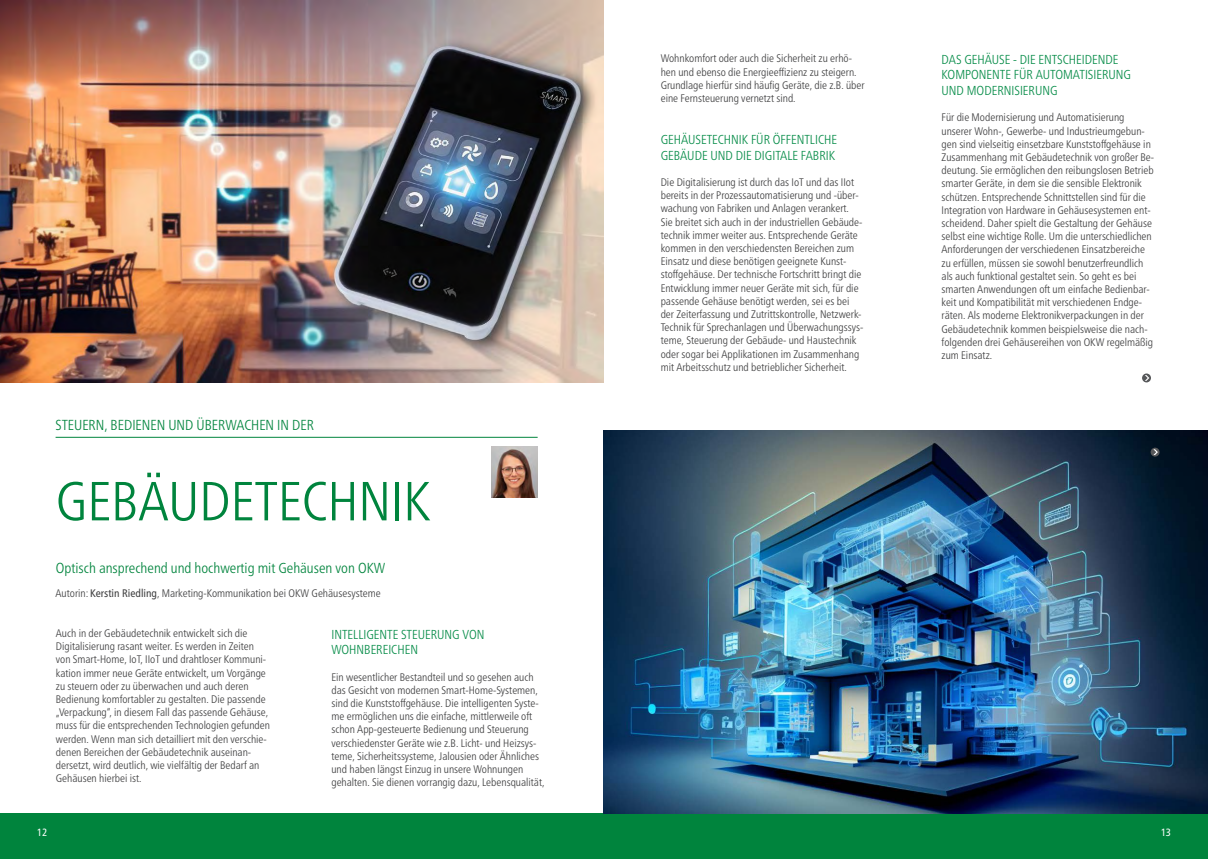
<style>
.page{position:relative;width:1208px;height:859px;background:#fff}
.page>*{position:absolute;margin:0;border:0;box-sizing:border-box;transform-origin:0 0}
.t1{font:300 condensed 55px "Frutiger Neue LTCYR";color:#00843d}
.t2{font:300 condensed 14.5px "Frutiger Neue LTCYR";color:#00843d}
.t3{font:300 condensed 13px/15.6px "Frutiger Neue LTCYR";color:#068c48}
.t4{font:300 condensed 11px/13.2px "Frutiger Neue LTCYR";color:#3e3e3f}
.Z_Fließtext_ohne_Linie{font:condensed 10.5px "Frutiger Neue LTCYR";color:#fff}
.s1{font-weight:400}
</style>
<div class="page">
<div style="left:0;top:814px;width:1208px;height:45px;background:#00843d"></div>
<img style="left:604px;top:431px;width:604px;height:383px">
<img style="left:0;top:0;width:604px;height:383px">
<img style="left:491px;top:446px;width:46px;height:51px">
<div style="left:1142px;top:373px;width:9px;height:9px;background:#57585a;border-radius:50%"></div>
<svg style="left:1145px;top:375px;width:4px;height:6px"></svg>
<svg style="left:1150px;top:448px;width:9px;height:9px"></svg>
<svg style="left:1153px;top:449px;width:5px;height:6px"></svg>
<hr style="left:56px;top:437px;width:481px;height:1px;background:#00843d">
<p class="t2" style="left:56px;top:416px;width:260px">STEUERN, BEDIENEN UND ÜBERWACHEN IN DER</p>
<p class="t1" style="left:56px;top:469px;width:376px">GEBÄUDETECHNIK</p>
<p class="t2" style="left:56px;top:560px;width:331px">Optisch ansprechend und hochwertig mit Gehäusen von OKW</p>
<p class="t4" style="left:56px;top:586px;width:326px">Autorin: <span class="s1">Kerstin Riedling</span>, Marketing-Kommunikation bei OKW Gehäusesysteme</p>
<p class="t4" style="left:56px;top:626px;width:216px">Auch in der Gebäudetechnik entwickelt sich die Digitalisierung rasant weiter. Es werden in Zeiten von Smart-Home, IoT, IIoT und drahtloser Kommuni&shy;kation immer neue Geräte entwickelt, um Vorgänge zu steuern oder zu überwachen und auch deren Bedienung komfortabler zu gestalten. Die passende „Verpackung“, in diesem Fall das passende Gehäuse, muss für die entsprechenden Technologien gefunden werden. Wenn man sich detailliert mit den verschie&shy;denen Bereichen der Gebäudetechnik auseinan&shy;dersetzt, wird deutlich, wie vielfältig der Bedarf an Gehäusen hierbei ist.</p>
<p class="t3" style="left:331px;top:626px;width:155px">INTELLIGENTE STEUERUNG VON<br>WOHNBEREICHEN</p>
<p class="t4" style="left:331px;top:670px;width:214px">Ein wesentlicher Bestandteil und so gesehen auch das Gesicht von modernen Smart-Home-Systemen, sind die Kunststoffgehäuse. Die intelligenten Syste&shy;me ermöglichen uns die einfache, mittlerweile oft schon App-gesteuerte Bedienung und Steuerung verschiedenster Geräte wie z.B. Licht- und Heizsys&shy;teme, Sicherheitssysteme, Jalousien oder Ähnliches und haben längst Einzug in unsere Wohnungen gehalten. Sie dienen vorrangig dazu, Lebensqualität,</p>
<p class="t4" style="left:660px;top:52px;width:205px">Wohnkomfort oder auch die Sicherheit zu erhö&shy;hen und ebenso die Energieeffizienz zu steigern.<br>Grundlage hierfür sind häufig Geräte, die z.B. über eine Fernsteuerung vernetzt sind.</p>
<p class="t3" style="left:660px;top:132px;width:178px">GEHÄUSETECHNIK FÜR ÖFFENTLICHE<br>GEBÄUDE UND DIE DIGITALE FABRIK</p>
<p class="t4" style="left:660px;top:175px;width:204px">Die Digitalisierung ist durch das IoT und das IIot bereits in der Prozessautomatisierung und -über&shy;wachung von Fabriken und Anlagen verankert.<br>Sie breitet sich auch in der industriellen Gebäude&shy;technik immer weiter aus. Entsprechende Geräte kommen in den verschiedensten Bereichen zum Einsatz und diese benötigen geeignete Kunst&shy;stoffgehäuse. Der technische Fortschritt bringt die Entwicklung immer neuer Geräte mit sich, für die passende Gehäuse benötigt werden, sei es bei der Zeiterfassung und Zutrittskontrolle, Netzwerk-Technik für Sprechanlagen und Überwachungssys&shy;teme, Steuerung der Gebäude- und Haustechnik oder sogar bei Applikationen im Zusammenhang mit Arbeitsschutz und betrieblicher Sicherheit.</p>
<p class="t3" style="left:941px;top:51px;width:191px">DAS GEHÄUSE - DIE ENTSCHEIDENDE<br>KOMPONENTE FÜR AUTOMATISIERUNG<br>UND MODERNISIERUNG</p>
<p class="t4" style="left:941px;top:111px;width:214px">Für die Modernisierung und Automatisierung unserer Wohn-, Gewerbe- und Industrieumgebun&shy;gen sind vielseitig einsetzbare Kunststoffgehäuse in Zusammenhang mit Gebäudetechnik von großer Be&shy;deutung. Sie ermöglichen den reibungslosen Betrieb smarter Geräte, in dem sie die sensible Elektronik schützen. Entsprechende Schnittstellen sind für die Integration von Hardware in Gehäusesystemen ent&shy;scheidend. Daher spielt die Gestaltung der Gehäuse selbst eine wichtige Rolle. Um die unterschiedlichen Anforderungen der verschiedenen Einsatzbereiche zu erfüllen, müssen sie sowohl benutzerfreundlich als auch funktional gestaltet sein. So geht es bei smarten Anwendungen oft um einfache Bedienbar&shy;keit und Kompatibilität mit verschiedenen Endge&shy;räten. Als moderne Elektronikverpackungen in der Gebäudetechnik kommen beispielsweise die nach&shy;folgenden drei Gehäusereihen von OKW regelmäßig zum Einsatz.</p>
<p class="Z_Fließtext_ohne_Linie" style="left:37px;top:826px;width:12px">12</p>
<p class="Z_Fließtext_ohne_Linie" style="left:1160px;top:826px;width:12px">13</p>
</div>
